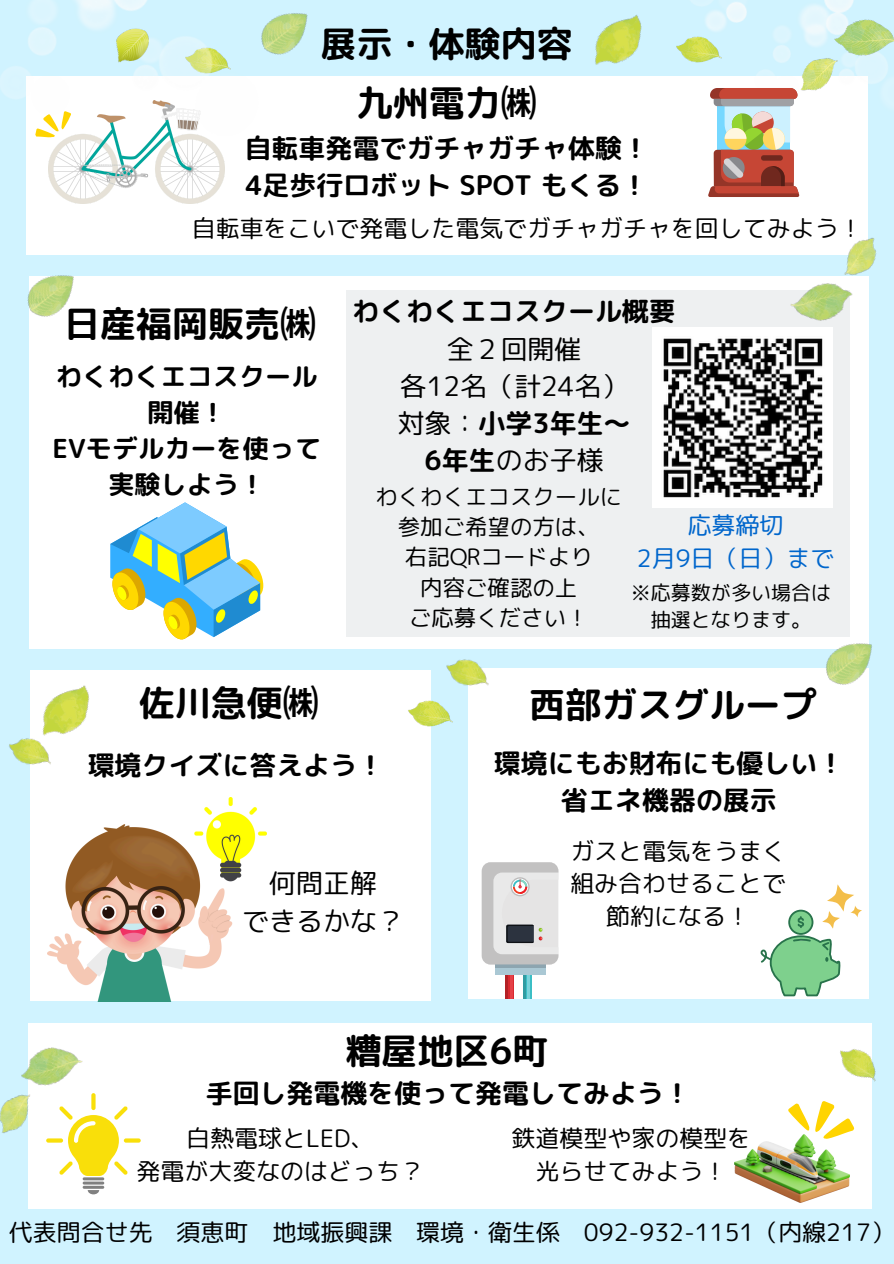
<style>
.page{position:relative;width:894px;height:1264px;background:#fff}
.page>*{position:absolute;margin:0;border:0;box-sizing:border-box;transform-origin:0 0}
.t1{font:36px "rounded mplus 1 p bold";color:#000}
.t2{font:27px/37.2px "rounded mplus 1 p bold";color:#000}
.t3{font:27px/37.2px "rounded mplus 1 p regular";color:#000;text-align:center}
.t4{font:26.1px/36px "rounded mplus 1 p bold";color:#000;text-align:center}
.t5{font:24px/32.7px "rounded mplus 1 p regular";color:#000;text-align:center}
.t6{font:24px/32.7px "rounded mplus 1 p regular";color:#06c;text-align:center}
.t7{font:22.5px/30.3px "rounded mplus 1 p regular";color:#000;text-align:center}
.t8{font:20.1px "rounded mplus 1 p regular";color:#000}
.s1{font-family:"Noto Sans CJ Ksc";font-weight:700}
.s2{font-family:"rounded mplus 1 p bold"}
</style>
<div class="page">
<div style="left:0;top:0;width:893px;height:1263px;background:#d0f3ff"></div>
<img style="left:576px;top:15px;width:84px;height:62px">
<img style="left:269px;top:13px;width:39px;height:42px">
<img style="left:676px;top:45px;width:5px;height:7px">
<div style="left:26px;top:77px;width:841px;height:178px;background:#fff"></div>
<div style="left:468px;top:667px;width:400px;height:331px;background:#fff"></div>
<div style="left:30px;top:670px;width:400px;height:330px;background:#fff"></div>
<img style="left:446px;top:659px;width:53px;height:27px">
<img style="left:43px;top:685px;width:47px;height:49px">
<img style="left:47px;top:797px;width:220px;height:204px">
<img style="left:408px;top:696px;width:45px;height:36px">
<img style="left:681px;top:0;width:187px;height:166px">
<img style="left:0;top:0;width:269px;height:204px">
<div style="left:28px;top:1023px;width:843px;height:185px;background:#fff"></div>
<img style="left:734px;top:1138px;width:115px;height:64px">
<svg style="left:788px;top:1101px;width:66px;height:37px"></svg>
<hr style="left:83px;top:1177px;width:21px;height:3px;background:#808080;border-radius:2px">
<hr style="left:83px;top:1181px;width:21px;height:3px;background:#808080;border-radius:2px">
<hr style="left:83px;top:1185px;width:21px;height:3px;background:#808080;border-radius:2px">
<svg style="left:88px;top:1190px;width:11px;height:4px"></svg>
<hr style="left:46px;top:1138px;width:17px;height:4px;background:#f9df0a;border-radius:2px">
<svg style="left:124px;top:1138px;width:17px;height:4px"></svg>
<svg style="left:59px;top:1106px;width:69px;height:69px"></svg>
<div style="left:29px;top:276px;width:839px;height:372px;background:#fff"></div>
<img style="left:810px;top:628px;width:62px;height:68px">
<div style="left:346px;top:290px;width:502px;height:347px;background:#eef0f1"></div>
<svg style="left:110px;top:502px;width:153px;height:138px"></svg>
<img style="left:27px;top:275px;width:47px;height:42px">
<img style="left:771px;top:230px;width:106px;height:101px">
<img style="left:652px;top:328px;width:180px;height:180px">
<svg style="left:495px;top:967px;width:50px;height:7px"></svg>
<hr style="left:495px;top:964px;width:50px;height:3px;background:#8da5b0">
<svg style="left:481px;top:862px;width:77px;height:102px;background:#cecccd"></svg>
<svg style="left:525px;top:974px;width:6px;height:24px"></svg>
<hr style="left:522px;top:974px;width:3px;height:24px;background:#319ca2">
<svg style="left:527px;top:974px;width:3px;height:24px"></svg>
<div style="left:505px;top:974px;width:9px;height:24px;background:#de343b"></div>
<hr style="left:505px;top:974px;width:3px;height:24px;background:#b32126">
<hr style="left:509px;top:974px;width:2px;height:24px;background:#e54047">
<svg style="left:512px;top:974px;width:1px;height:24px"></svg>
<img style="left:9px;top:729px;width:53px;height:36px">
<img style="left:0;top:1047px;width:102px;height:93px">
<img style="left:840px;top:1035px;width:36px;height:57px">
<svg style="left:760px;top:884px;width:102px;height:112px"></svg>
<svg style="left:708px;top:88px;width:91px;height:109px;background:#be9381"></svg>
<img style="left:795px;top:15px;width:98px;height:81px">
<p class="t1" style="left:321px;top:18px;width:253px">展示・体験内容</p>
<p class="t1" style="left:357px;top:77px;width:181px">九州電力<span class="s1">㈱</span></p>
<h1 class="t2" style="left:244px;top:129px;width:405px">自転車発電でガチャガチャ体験！<br>4足歩行ロボット SPOT もくる！</h1>
<p class="t5" style="left:192px;top:212px;width:672px">自転車をこいで発電した電気でガチャガチャを回してみよう！</p>
<p class="t1" style="left:64px;top:298px;width:253px">日産福岡販売<span class="s1">㈱</span></p>
<p class="t4" style="left:52px;top:358px;width:270px">わくわくエコスクール開催！<br>EVモデルカーを使って実験しよう！</p>
<h6 class="t3" style="left:352px;top:293px;width:325px"><span class="s2">わくわくエコスクール概要</span>全２回開催<br>各12名（計24名）<br>対象：<span class="s2">小学3年生～<br>6年生</span>のお子様</h6>
<p class="t7" style="left:375px;top:481px;width:248px">わくわくエコスクールに参加ご希望の方は、<br>右記QRコードより<br>内容ご確認の上<br>ご応募ください！</p>
<h5 class="t6" style="left:636px;top:509px;width:199px">応募締切<br>2月9日（日）まで</h5>
<p class="t8" style="left:630px;top:578px;width:202px">※応募数が多い場合は</p>
<h1 class="t8" style="left:650px;top:605px;width:162px">抽選となります。</h1>
<h1 class="t1" style="left:139px;top:677px;width:181px">佐川急便<span class="s1">㈱</span></h1>
<p class="t2" style="left:88px;top:746px;width:298px">環境クイズに答えよう！</p>
<h2 class="t3" style="left:242px;top:864px;width:163px">何問正解<br>できるかな？</h2>
<h4 class="t1" style="left:529px;top:679px;width:289px">西部ガスグループ</h4>
<p class="t2" style="left:494px;top:743px;width:352px;text-align:center">環境にもお財布にも優しい！省エネ機器の展示</p>
<p class="t5" style="left:570px;top:834px;width:217px">ガスと電気をうまく組み合わせることで節約になる！</p>
<p class="t1" style="left:345px;top:1024px;width:204px">糟屋地区6町</p>
<p class="t2" style="left:206px;top:1073px;width:486px">手回し発電機を使って発電してみよう！</p>
<p class="t5" style="left:136px;top:1121px;width:289px">白熱電球とLED、<br>発電が大変なのはどっち？</p>
<p class="t5" style="left:511px;top:1121px;width:241px">鉄道模型や家の模型を光らせてみよう！</p>
<p class="t5" style="left:9px;top:1215px;width:887px">代表問合せ先 須恵町 地域振興課 環境・衛生係 092-932-1151（内線217）</p>
</div>
